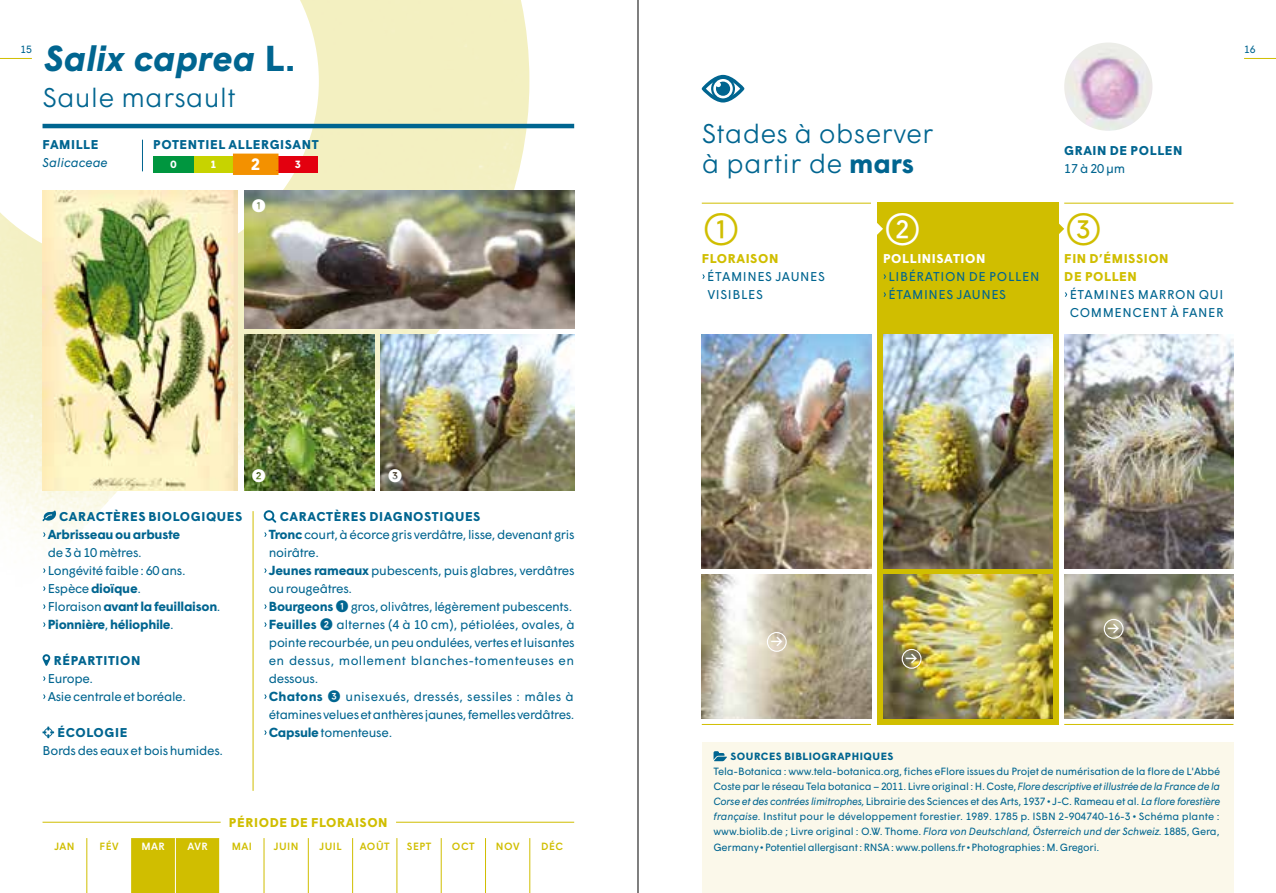
<style>
.page{position:relative;width:1276px;height:893px;background:#fff}
.page>*{position:absolute;margin:0;border:0;box-sizing:border-box;transform-origin:0 0}
.t1{font:300 45px "Wigrum";color:#d0be00}
.t2{font:300 45px "Wigrum";color:#fff}
.t3{font:italic 700 36px "Wigrum";letter-spacing:.01em;color:#006590}
.t4{font:300 27px/30px "Wigrum";color:#006590}
.t5{font:18px "Wigrum";color:#fff}
.t6{font:700 16.5px "Wigrum";color:#fff}
.t7{font:700 13.2px/18px "Wigrum";letter-spacing:-.02em;color:#006590}
.t8{font:12.75px/18px "Wigrum";letter-spacing:-.02em;color:#006590}
.t9{font:12.75px/18px "Wigrum";letter-spacing:.045em;color:#006590}
.t10{font:700 12.75px "Wigrum";letter-spacing:.045em;color:#006590}
.t11{font:700 12.75px/18px "Wigrum";letter-spacing:.045em;color:#d0be00}
.t12{font:700 12.75px "Wigrum";letter-spacing:.045em;color:#fff}
.t13{font:italic 12.75px "Wigrum";letter-spacing:.01em;color:#006590}
.t14{font:12.75px "Wigrum";letter-spacing:.065em;color:#006590}
.t15{font:10.5px/15px "Wigrum";letter-spacing:-.02em;color:#006590;text-align:justify}
.t16{font:500 10.5px "Wigrum";letter-spacing:.045em;color:#d0be00}
.t17{font:700 10.5px "Wigrum";letter-spacing:.045em;color:#006590}
.t18{font:500 10.5px "Wigrum";letter-spacing:.045em;color:#fff}
.t19{font:700 10.5px "Wigrum";color:#fff}
.s1{font-style:normal}
.s2{font-weight:700}
.s3{font-weight:700;font-size:13.2px}
.s4{font-weight:400;font-size:12.75px}
.s5{font-size:16.5px}
.s6{font-style:italic}
</style>
<div class="page">
<img style="left:0;top:0;width:529px;height:656px">
<div style="left:877px;top:203px;width:181px;height:522px;background:#d0be00"></div>
<svg style="left:1058px;top:223px;width:6px;height:12px"></svg>
<svg style="left:877px;top:223px;width:6px;height:12px"></svg>
<hr style="left:1064px;top:203px;width:169px;height:1px;background:#d0be00">
<hr style="left:702px;top:203px;width:169px;height:1px;background:#d0be00">
<hr style="left:1064px;top:724px;width:169px;height:1px;background:#d0be00">
<hr style="left:702px;top:724px;width:169px;height:1px;background:#d0be00">
<img style="left:1064px;top:335px;width:169px;height:234px">
<img style="left:1064px;top:575px;width:169px;height:144px">
<img style="left:244px;top:335px;width:130px;height:156px">
<img style="left:244px;top:191px;width:330px;height:138px">
<img style="left:702px;top:335px;width:169px;height:234px">
<img style="left:702px;top:575px;width:169px;height:144px">
<img style="left:380px;top:335px;width:194px;height:156px">
<img style="left:883px;top:335px;width:169px;height:234px">
<img style="left:883px;top:575px;width:169px;height:144px">
<img style="left:43px;top:191px;width:195px;height:300px">
<img style="left:1064px;top:43px;width:88px;height:88px;border-radius:44px">
<hr style="left:1244px;top:58px;width:32px;height:1px;background:#d0be00">
<hr style="left:0;top:58px;width:32px;height:1px;background:#d0be00">
<div style="left:702px;top:743px;width:531px;height:150px;background:#fbf8ea"></div>
<hr style="left:43px;top:124px;width:531px;height:4px;background:#006590">
<svg style="left:264px;top:510px;width:12px;height:13px"></svg>
<svg style="left:264px;top:532px;width:3px;height:5px"></svg>
<svg style="left:264px;top:568px;width:3px;height:5px"></svg>
<svg style="left:264px;top:604px;width:3px;height:5px"></svg>
<svg style="left:264px;top:622px;width:3px;height:5px"></svg>
<svg style="left:264px;top:694px;width:3px;height:5px"></svg>
<svg style="left:264px;top:730px;width:3px;height:5px"></svg>
<svg style="left:43px;top:511px;width:13px;height:10px"></svg>
<svg style="left:43px;top:532px;width:3px;height:5px"></svg>
<svg style="left:43px;top:568px;width:3px;height:5px"></svg>
<svg style="left:43px;top:586px;width:3px;height:5px"></svg>
<svg style="left:43px;top:604px;width:3px;height:5px"></svg>
<svg style="left:43px;top:654px;width:7px;height:12px"></svg>
<svg style="left:43px;top:727px;width:11px;height:11px"></svg>
<svg style="left:713px;top:751px;width:14px;height:10px"></svg>
<svg style="left:702px;top:75px;width:42px;height:28px"></svg>
<hr style="left:142px;top:140px;width:1px;height:31px;background:#006590">
<div style="left:131px;top:838px;width:88px;height:55px;background:#d0be00"></div>
<hr style="left:485px;top:838px;width:1px;height:55px;background:#d0be00">
<hr style="left:308px;top:838px;width:1px;height:55px;background:#d0be00">
<hr style="left:352px;top:838px;width:1px;height:55px;background:#d0be00">
<hr style="left:396px;top:838px;width:1px;height:55px;background:#d0be00">
<hr style="left:441px;top:838px;width:1px;height:55px;background:#d0be00">
<hr style="left:529px;top:838px;width:1px;height:55px;background:#d0be00">
<hr style="left:86px;top:838px;width:1px;height:55px;background:#d0be00">
<hr style="left:264px;top:838px;width:1px;height:55px;background:#d0be00">
<hr style="left:175px;top:838px;width:1px;height:55px;background:#fff">
<hr style="left:43px;top:822px;width:531px;height:1px;background:#d0be00">
<div style="left:221px;top:818px;width:175px;height:8px;background:#fff"></div>
<div style="left:767px;top:632px;width:19px;height:20px;border:1px solid #fff;border-radius:50%"></div>
<div style="left:901px;top:649px;width:20px;height:20px;border:1px solid #fff;border-radius:50%"></div>
<div style="left:1103px;top:619px;width:20px;height:20px;border:1px solid #fff;border-radius:50%"></div>
<hr style="left:253px;top:511px;width:1px;height:280px;background:#d0be00">
<div style="left:153px;top:156px;width:41px;height:17px;background:#00963f"></div>
<div style="left:194px;top:156px;width:41px;height:17px;background:#c7d300"></div>
<div style="left:235px;top:156px;width:41px;height:17px;background:#f39100"></div>
<div style="left:276px;top:156px;width:41px;height:17px;background:#e3000f"></div>
<hr style="left:233px;top:154px;width:45px;height:4px;background:#f39100">
<hr style="left:233px;top:158px;width:4px;height:12px;background:#f39100">
<hr style="left:274px;top:158px;width:4px;height:12px;background:#f39100">
<div style="left:233px;top:170px;width:45px;height:5px;background:#f39100"></div>
<hr style="left:638px;top:0;width:1px;height:893px;background:#000">
<h2 class="t3" style="left:45px;top:31px;width:252px">Salix caprea <span class="s1">L.</span></h2>
<h3 class="t4" style="left:43px;top:80px;width:195px">Saule marsault</h3>
<p class="t10" style="left:43px;top:135px;width:57px">FAMILLE</p>
<p class="t13" style="left:43px;top:153px;width:67px">Salicaceae</p>
<p class="t15" style="left:20px;top:41px;width:13px">15</p>
<p class="t15" style="left:1244px;top:41px;width:13px">16</p>
<h3 class="t4" style="left:702px;top:116px;width:234px">Stades à observer à partir de <span class="s2">mars</span></h3>
<p class="t10" style="left:153px;top:135px;width:167px">POTENTIEL ALLERGISANT</p>
<p class="t19" style="left:171px;top:157px;width:8px">0</p>
<p class="t19" style="left:210px;top:157px;width:8px">1</p>
<h3 class="t6" style="left:251px;top:152px;width:11px">2</h3>
<p class="t19" style="left:295px;top:157px;width:8px">3</p>
<p class="t10" style="left:1064px;top:141px;width:120px">GRAIN DE POLLEN</p>
<p class="t14" style="left:1064px;top:159px;width:63px">17à20µm</p>
<h3 class="t5" style="left:251px;top:192px;width:17px">➊</h3>
<h3 class="t5" style="left:251px;top:462px;width:17px">➋</h3>
<h3 class="t5" style="left:387px;top:462px;width:17px">➌</h3>
<p class="t10" style="left:59px;top:507px;width:185px">CARACTÈRES BIOLOGIQUES</p>
<p class="t7" style="left:48px;top:524px;width:134px">Arbrisseauouarbuste</p>
<p class="t8" style="left:48px;top:542px;width:139px">de3à10mètres.<br>Longévitéfaible:60ans.<br>Espèce<span class="s3">dioïque</span>.</p>
<p class="t7" style="left:48px;top:596px;width:174px"><span class="s4">Floraison</span>avantlafeuillaison<span class="s4">.<br></span>Pionnière<span class="s4">,</span>héliophile<span class="s4">.</span></p>
<p class="t10" style="left:54px;top:651px;width:88px">RÉPARTITION</p>
<p class="t8" style="left:48px;top:668px;width:140px">Europe.<br>Asiecentraleetboréale.</p>
<p class="t10" style="left:58px;top:723px;width:71px">ÉCOLOGIE</p>
<p class="t8" style="left:43px;top:740px;width:182px">Bordsdeseauxetboishumides.</p>
<p class="t8" style="left:269px;top:506px;width:307px;text-indent:11px"><span class="s2">CARACTÈRES DIAGNOSTIQUES </span><span class="s3">Tronc</span>court,àécorcegris verdâtre,lisse,devenantgris noirâtre.<br><span class="s3">Jeunes rameaux</span> pubescents, puis glabres, verdâtres ourougeâtres.<br><span class="s3">Bourgeons</span><span class="s5">➊</span>gros,olivâtres,légèrementpubescents.<br><span class="s3">Feuilles</span> <span class="s5">➋</span> alternes (4 à 10 cm), pétiolées, ovales, à pointerecourbée,unpeuondulées, vertesetluisantes en dessus, mollement blanches-tomenteuses en dessous.<br><span class="s3">Chatons</span> <span class="s5">➌</span> unisexués, dressés, sessiles : mâles à étaminesveluesetanthèresjaunes,femellesverdâtres.<br><span class="s3">Capsule</span>tomenteuse.</p>
<p class="t11" style="left:229px;top:812px;width:160px">PÉRIODE DE FLORAISON</p>
<p class="t16" style="left:54px;top:838px;width:22px">JAN</p>
<p class="t16" style="left:100px;top:838px;width:21px">FÉV</p>
<p class="t18" style="left:141px;top:838px;width:25px">MAR</p>
<p class="t18" style="left:187px;top:838px;width:22px">AVR</p>
<p class="t16" style="left:232px;top:838px;width:22px">MAI</p>
<p class="t16" style="left:274px;top:838px;width:26px">JUIN</p>
<p class="t16" style="left:319px;top:838px;width:24px">JUIL</p>
<p class="t16" style="left:360px;top:838px;width:31px">AOÛT</p>
<p class="t16" style="left:407px;top:838px;width:26px">SEPT</p>
<p class="t16" style="left:452px;top:838px;width:24px">OCT</p>
<p class="t16" style="left:496px;top:838px;width:25px">NOV</p>
<p class="t16" style="left:541px;top:838px;width:23px">DÉC</p>
<h1 class="t1" style="left:702px;top:195px;width:40px">➀</h1>
<p class="t11" style="left:702px;top:248px;width:78px">FLORAISON</p>
<p class="t9" style="left:707px;top:266px;width:119px">ÉTAMINES JAUNES<br>VISIBLES</p>
<h1 class="t2" style="left:883px;top:195px;width:40px">➁</h1>
<p class="t12" style="left:883px;top:249px;width:104px">POLLINISATION</p>
<p class="t9" style="left:888px;top:266px;width:152px">LIBÉRATION DE POLLEN<br>ÉTAMINES JAUNES</p>
<h1 class="t1" style="left:1064px;top:195px;width:40px">➂</h1>
<p class="t11" style="left:1064px;top:248px;width:106px">FIN D’ÉMISSION<br>DE POLLEN</p>
<p class="t9" style="left:1069px;top:284px;width:155px">ÉTAMINES MARRON QUI<br>COMMENCENT À FANER</p>
<h3 class="t5" style="left:770px;top:626px;width:15px">→</h3>
<h3 class="t5" style="left:904px;top:643px;width:15px">→</h3>
<h3 class="t5" style="left:1106px;top:613px;width:15px">→</h3>
<p class="t17" style="left:730px;top:749px;width:164px">SOURCES BIBLIOGRAPHIQUES</p>
<p class="t15" style="left:713px;top:763px;width:508px">Tela-Botanica : www.tela-botanica.org, fiches eFlore issues du Projet de numérisation de la flore de L'Abbé Coste par le réseau Tela botanica – 2011. Livre original : H. Coste,<span class="s6">Flore descriptive et illustrée de la France de la Corse et des contrées limitrophes,</span> Librairie des Sciences et des Arts, 1937<span class="s2">•</span> J-C. Rameau et al. <span class="s6">La flore forestière française.</span> Institut pour le développement forestier. 1989. 1785 p. ISBN 2-904740-16-3 <span class="s2">•</span> Schéma plante : www.biolib.de ; Livre original : O.W. Thome. <span class="s6">Flora von Deutschland, Österreich und der Schweiz.</span> 1885, Gera, Germany <span class="s2">•</span>Potentielallergisant:RNSA:www.pollens.fr<span class="s2">•</span>Photographies :M.Gregori.</p>
</div>
